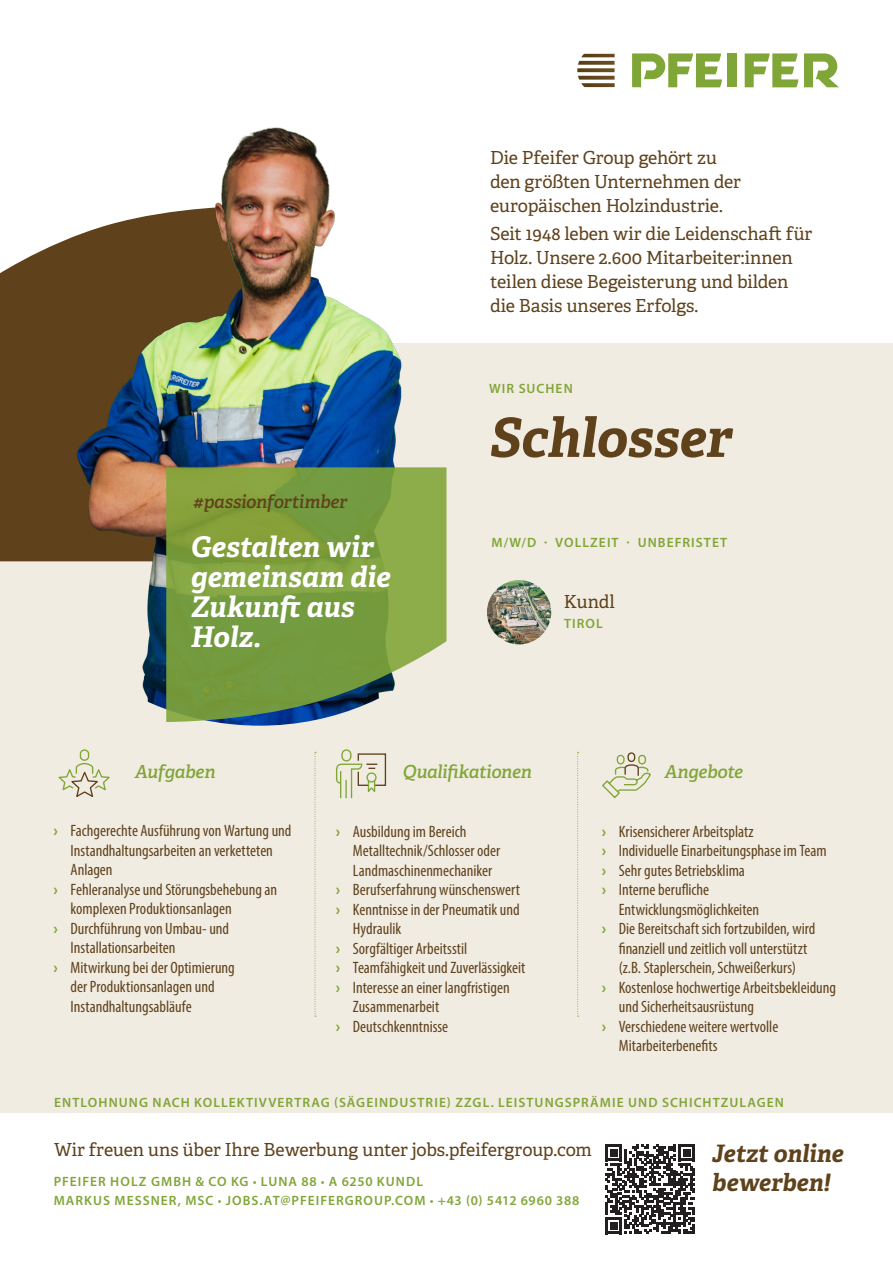
<style>
.page{position:relative;width:893px;height:1263px;background:#fff}
.page>*{position:absolute;margin:0;border:0;box-sizing:border-box;transform-origin:0 0}
.Gesuchte_Position{font:italic 700 54px "Adelle";letter-spacing:-.005em;color:#5f421c}
.Claim__Quote{font:italic 700 28.5px/30px "Adelle";letter-spacing:-.005em;color:#fff}
.Claim__Quote-2{font:italic 700 24px "Adelle";color:#5f421c}
.Fließtext_Regular__CTA__Adelle{font:18px/24px "Adelle";letter-spacing:-.005em;color:#5f421c}
.Fließtext_Headline__Hashtag__Adelle{font:italic 600 18px "Adelle";letter-spacing:-.02em;color:#81a638}
.Fließtext_Headline__Hashtag__Adelle-2{font:italic 600 18px "Adelle";letter-spacing:-.015em;color:#5f421c}
.t1{font:condensed 16.5px/19.5px "Myriad Pro";color:#5f421c}
.Standort__Facts__Wir_Suchen{font:600 13.5px "Myriad Pro";letter-spacing:.08em;color:#81a638}
.s1{font-weight:700;font-stretch:normal;color:#81a638}
.s2{font-weight:900}
</style>
<div class="page">
<div style="left:0;top:343px;width:893px;height:770px;background:#f1ece2"></div>
<div style="left:727px;top:53px;width:9px;height:34px;background:#81a638"></div>
<svg style="left:804px;top:53px;width:35px;height:34px"></svg>
<svg style="left:745px;top:53px;width:53px;height:34px"></svg>
<svg style="left:632px;top:53px;width:90px;height:34px"></svg>
<svg style="left:577px;top:54px;width:38px;height:33px"></svg>
<img style="left:0;top:127px;width:533px;height:599px">
<svg style="left:166px;top:467px;width:280px;height:255px;background:#80a14c"></svg>
<svg style="left:577px;top:752px;width:2px;height:265px"></svg>
<svg style="left:315px;top:752px;width:1px;height:265px"></svg>
<img style="left:487px;top:580px;width:64px;height:64px;border-radius:32px">
<svg style="left:58px;top:749px;width:52px;height:48px"></svg>
<svg style="left:602px;top:752px;width:49px;height:47px"></svg>
<svg style="left:335px;top:749px;width:52px;height:50px"></svg>
<svg style="left:605px;top:1144px;width:90px;height:90px"></svg>
<p class="Fließtext_Regular__CTA__Adelle" style="left:490px;top:146px;width:252px">Die Pfeifer Group gehört zu den größten Unternehmen der europäischen Holzindustrie.</p>
<p class="Fließtext_Regular__CTA__Adelle" style="left:490px;top:222px;width:324px">Seit 1948 leben wir die Leidenschaft für Holz. Unsere 2.600 Mitarbeiter:innen teilen diese Begeisterung und bilden die Basis unseres Erfolgs.</p>
<p class="Fließtext_Headline__Hashtag__Adelle-2" style="left:193px;top:490px;width:156px">#passionfortimber</p>
<p class="Claim__Quote" style="left:191px;top:532px;width:201px">Gestalten wir gemeinsam die<br>Zukunft aus<br>Holz.</p>
<p class="Standort__Facts__Wir_Suchen" style="left:489px;top:379px;width:85px">WIR SUCHEN</p>
<p class="Gesuchte_Position" style="left:489px;top:404px;width:244px">Schlosser</p>
<p class="Standort__Facts__Wir_Suchen" style="left:491px;top:533px;width:237px">M/W/D · VOLLZEIT · UNBEFRISTET</p>
<p class="Fließtext_Regular__CTA__Adelle" style="left:564px;top:590px;width:53px">Kundl</p>
<p class="Standort__Facts__Wir_Suchen" style="left:564px;top:614px;width:40px">TIROL</p>
<p class="Fließtext_Headline__Hashtag__Adelle" style="left:135px;top:761px;width:82px">Aufgaben</p>
<p class="Fließtext_Headline__Hashtag__Adelle" style="left:403px;top:761px;width:131px">Qualifikationen</p>
<p class="Fließtext_Headline__Hashtag__Adelle" style="left:664px;top:761px;width:80px">Angebote</p>
<p class="t1" style="left:71px;top:821px;width:222px;text-indent:-17px"><span class="s1">›</span> Fachgerechte Ausführung von Wartung und<br>Instandhaltungsarbeiten an verketteten<br>Anlagen</p>
<p class="t1" style="left:71px;top:879px;width:208px;text-indent:-17px"><span class="s1">›</span> Fehleranalyse und Störungsbehebung an komplexen Produktionsanlagen</p>
<p class="t1" style="left:71px;top:918px;width:160px;text-indent:-17px"><span class="s1">›</span> Durchführung von Umbau- und<br>Installationsarbeiten</p>
<p class="t1" style="left:71px;top:957px;width:166px;text-indent:-17px"><span class="s1">›</span> Mitwirkung bei der Optimierung der Produktionsanlagen und<br>Instandhaltungsabläufe</p>
<p class="t1" style="left:353px;top:821px;width:149px;text-indent:-17px"><span class="s1">›</span> Ausbildung im Bereich<br>Metalltechnik/Schlosser oder<br>Landmaschinenmechaniker</p>
<p class="t1" style="left:336px;top:880px;width:185px"><span class="s1">›</span> Berufserfahrung wünschenswert</p>
<p class="t1" style="left:353px;top:899px;width:168px;text-indent:-17px"><span class="s1">›</span> Kenntnisse in der Pneumatik und<br>Hydraulik</p>
<p class="t1" style="left:336px;top:938px;width:133px"><span class="s1">›</span> Sorgfältiger Arbeitsstil</p>
<p class="t1" style="left:336px;top:958px;width:191px"><span class="s1">›</span> Teamfähigkeit und Zuverlässigkeit</p>
<p class="t1" style="left:353px;top:977px;width:158px;text-indent:-17px"><span class="s1">›</span> Interesse an einer langfristigen<br>Zusammenarbeit</p>
<p class="t1" style="left:336px;top:1016px;width:114px"><span class="s1">›</span> Deutschkenntnisse</p>
<p class="t1" style="left:602px;top:821px;width:153px"><span class="s1">›</span> Krisensicherer Arbeitsplatz</p>
<p class="t1" style="left:602px;top:841px;width:226px"><span class="s1">›</span> Individuelle Einarbeitungsphase im Team</p>
<p class="t1" style="left:602px;top:860px;width:145px"><span class="s1">›</span> Sehr gutes Betriebsklima</p>
<p class="t1" style="left:619px;top:880px;width:142px;text-indent:-17px"><span class="s1">›</span> Interne berufliche<br>Entwicklungsmöglichkeiten</p>
<p class="t1" style="left:602px;top:919px;width:215px;text-align:center"><span class="s1">›</span> Die Bereitschaft sich fortzubilden, wird finanziell und zeitlich voll unterstützt (z.B. Staplerschein, Schweißerkurs)</p>
<p class="t1" style="left:619px;top:977px;width:219px;text-indent:-17px"><span class="s1">›</span> Kostenlose hochwertige Arbeitsbekleidung und Sicherheitsausrüstung</p>
<p class="t1" style="left:619px;top:1016px;width:161px;text-indent:-17px"><span class="s1">›</span> Verschiedene weitere wertvolle<br>Mitarbeiterbenefits</p>
<p class="Standort__Facts__Wir_Suchen" style="left:54px;top:1093px;width:731px">ENTLOHNUNG NACH KOLLEKTIVVERTRAG (SÄGEINDUSTRIE) ZZGL. LEISTUNGSPRÄMIE UND SCHICHTZULAGEN</p>
<p class="Fließtext_Regular__CTA__Adelle" style="left:54px;top:1137px;width:539px">Wir freuen uns über Ihre Bewerbung unter jobs.pfeifergroup.com</p>
<p class="Standort__Facts__Wir_Suchen" style="left:54px;top:1173px;width:371px">PFEIFER HOLZ GMBH &amp; CO KG <span class="s2">∙</span> LUNA 88 <span class="s2">∙</span> A 6250 KUNDL</p>
<p class="Standort__Facts__Wir_Suchen" style="left:54px;top:1192px;width:527px">MARKUS MESSNER, MSC <span class="s2">∙</span> JOBS.AT@PFEIFERGROUP.COM <span class="s2">∙</span> +43 (0) 5412 6960 388</p>
<p class="Claim__Quote-2" style="left:712px;top:1138px;width:133px">Jetzt online</p>
<p class="Claim__Quote-2" style="left:712px;top:1167px;width:120px">bewerben!</p>
</div>
